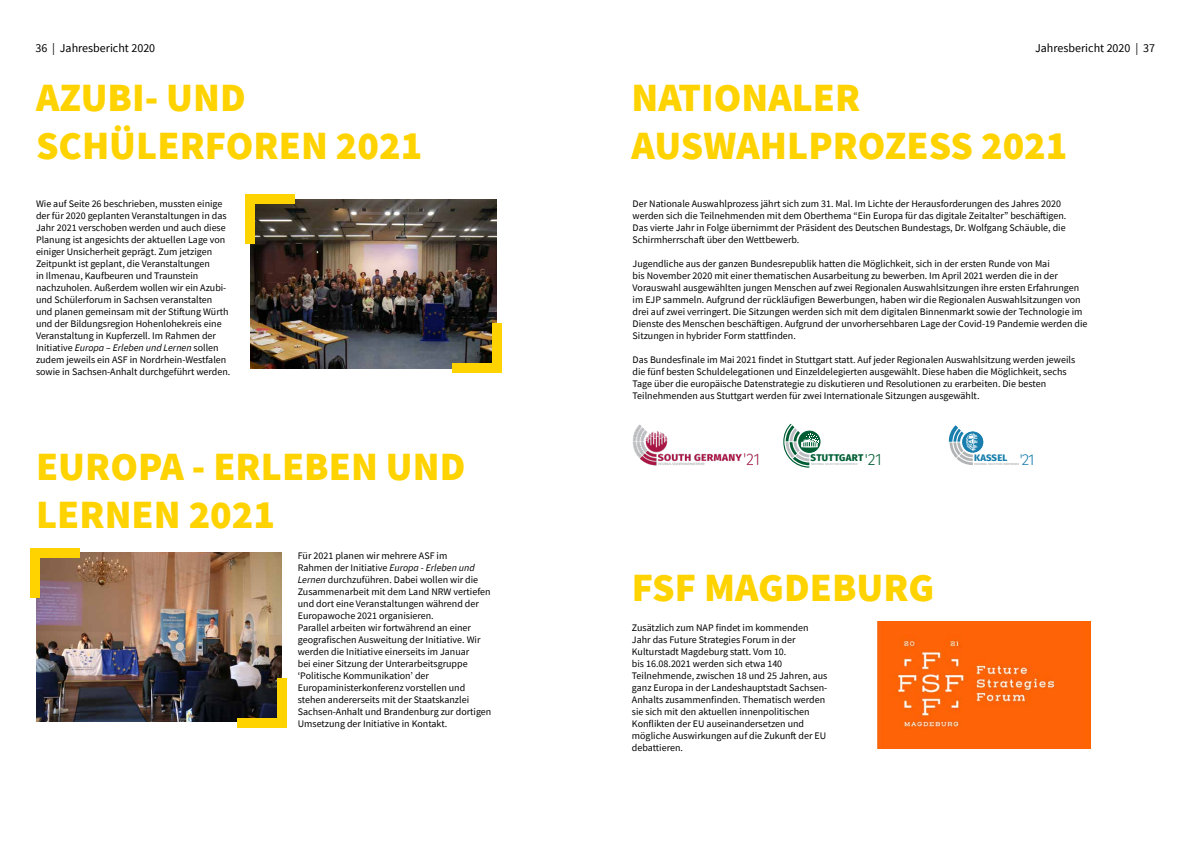
<style>
.page{position:relative;width:1191px;height:842px;background:#fff}
.page>*{position:absolute;margin:0;border:0;box-sizing:border-box;transform-origin:0 0}
.t1{font:900 40px/48px "Source Sans Pro";color:#ffd300}
.t2{font:300 15.6px "Fira Sans";color:#177ead}
.t3{font:12px "Source Sans Pro";color:#000}
.t4{font:10px/12px "Source Sans Pro";color:#000}
.t5{font:800 9.7px "Fira Sans";letter-spacing:.03em;color:#005e35}
.t6{font:800 9.5px "Fira Sans";letter-spacing:.03em;color:#177ead}
.t7{font:500 3px "Fira Sans";letter-spacing:-.02em;color:#bbbdc0;scale:1.04 1}
.t8{font:500 2.9px "Fira Sans";letter-spacing:-.03em;color:#b1b3b4;scale:1.04 1}
.s1{font-style:italic}
.s2{font-weight:300;font-size:15.8px}
.s3{font-weight:300;font-size:16.4px}
.s4{font-size:15.5px}
</style>
<div class="page">
<img style="left:250px;top:200px;width:246px;height:168px">
<img style="left:36px;top:553px;width:246px;height:168px">
<img style="left:877px;top:621px;width:213px;height:127px">
<img style="left:632px;top:424px;width:127px;height:42px">
<div style="left:798px;top:431px;width:22px;height:21px;border:1px solid #005e35;border-radius:50%"></div>
<svg style="left:783px;top:423px;width:36px;height:45px"></svg>
<div style="left:962px;top:431px;width:21px;height:21px;background:#177ead;border-radius:50%"></div>
<svg style="left:948px;top:425px;width:29px;height:40px"></svg>
<div style="left:245px;top:194px;width:50px;height:10px;background:#ffd300"></div>
<div style="left:245px;top:194px;width:10px;height:50px;background:#ffd300"></div>
<div style="left:452px;top:364px;width:50px;height:9px;background:#ffd300"></div>
<div style="left:492px;top:324px;width:10px;height:49px;background:#ffd300"></div>
<div style="left:31px;top:549px;width:49px;height:9px;background:#ffd300"></div>
<div style="left:31px;top:549px;width:9px;height:49px;background:#ffd300"></div>
<div style="left:238px;top:718px;width:49px;height:10px;background:#ffd300"></div>
<div style="left:278px;top:678px;width:9px;height:50px;background:#ffd300"></div>
<p class="t3" style="left:35px;top:41px;width:121px">36 | Jahresbericht 2020</p>
<p class="t3" style="left:1035px;top:41px;width:121px">Jahresbericht 2020 | 37</p>
<h1 class="t1" style="left:36px;top:73px;width:388px">AZUBI- UND<br>SCHÜLERFOREN 2021</h1>
<h1 class="t1" style="left:631px;top:73px;width:437px">NATIONALER<br>AUSWAHLPROZESS 2021</h1>
<p class="t4" style="left:36px;top:198px;width:196px">Wie auf Seite 26 beschrieben, mussten einige der für 2020 geplanten Veranstaltungen in das Jahr 2021 verschoben werden und auch diese Planung ist angesichts der aktuellen Lage von einiger Unsicherheit geprägt. Zum jetzigen Zeitpunkt ist geplant, die Veranstaltungen<br>in Ilmenau, Kaufbeuren und Traunstein nachzuholen. Außerdem wollen wir ein Azubi&shy;und Schülerforum in Sachsen veranstalten und planen gemeinsam mit der Stiftung Würth und der Bildungsregion Hohenlohekreis eine Veranstaltung in Kupferzell. Im Rahmen der Initiative <span class="s1">Europa – Erleben und Lernen</span> sollen zudem jeweils ein ASF in Nordrhein-Westfalen sowie in Sachsen-Anhalt durchgeführt werden.</p>
<h1 class="t1" style="left:36px;top:442px;width:431px">EUROPA - ERLEBEN UND<br>LERNEN 2021</h1>
<p class="t4" style="left:298px;top:549px;width:195px">Für 2021 planen wir mehrere ASF im<br>Rahmen der Initiative <span class="s1">Europa - Erleben und Lernen</span> durchzuführen. Dabei wollen wir die Zusammenarbeit mit dem Land NRW vertiefen und dort eine Veranstaltungen während der Europawoche 2021 organisieren.<br>Parallel arbeiten wir fortwährend an einer geografischen Ausweitung der Initiative. Wir werden die Initiative einerseits im Januar<br>bei einer Sitzung der Unterarbeitsgruppe ‘Politische Kommunikation’ der Europaministerkonferenz vorstellen und stehen andererseits mit der Staatskanzlei Sachsen-Anhalt und Brandenburg zur dortigen Umsetzung der Initiative in Kontakt.</p>
<p class="t4" style="left:632px;top:198px;width:435px">Der Nationale Auswahlprozess jährt sich zum 31. Mal. Im Lichte der Herausforderungen des Jahres 2020 werden sich die Teilnehmenden mit dem Oberthema “Ein Europa für das digitale Zeitalter” beschäftigen.<br>Das vierte Jahr in Folge übernimmt der Präsident des Deutschen Bundestags, Dr. Wolfgang Schäuble, die Schirmherrschaft über den Wettbewerb.</p>
<p class="t4" style="left:632px;top:258px;width:456px">Jugendliche aus der ganzen Bundesrepublik hatten die Möglichkeit, sich in der ersten Runde von Mai<br>bis November 2020 mit einer thematischen Ausarbeitung zu bewerben. Im April 2021 werden die in der Vorauswahl ausgewählten jungen Menschen auf zwei Regionalen Auswahlsitzungen ihre ersten Erfahrungen im EJP sammeln. Aufgrund der rückläufigen Bewerbungen, haben wir die Regionalen Auswahlsitzungen von drei auf zwei verringert. Die Sitzungen werden sich mit dem digitalen Binnenmarkt sowie der Technologie im Dienste des Menschen beschäftigen. Aufgrund der unvorhersehbaren Lage der Covid-19 Pandemie werden die Sitzungen in hybrider Form stattfinden.</p>
<p class="t4" style="left:632px;top:354px;width:444px">Das Bundesfinale im Mai 2021 findet in Stuttgart statt. Auf jeder Regionalen Auswahlsitzung werden jeweils die fünf besten Schuldelegationen und Einzeldelegierten ausgewählt. Diese haben die Möglichkeit, sechs Tage über die europäische Datenstrategie zu diskutieren und Resolutionen zu erarbeiten. Die besten Teilnehmenden aus Stuttgart werden für zwei Internationale Sitzungen ausgewählt.</p>
<p class="t5" style="left:810px;top:449px;width:73px">STUTTGART<span class="s2">'</span><span class="s3">21</span></p>
<p class="t6" style="left:974px;top:449px;width:35px">KASSEL</p>
<p class="t8" style="left:974px;top:462px;width:45px">REGIONAL SELECTION CONFERENCE</p>
<h2 class="t2" style="left:1019px;top:449px;width:16px"><span class="s4">'</span>21</h2>
<p class="t7" style="left:811px;top:462px;width:46px">NATIONAL SELECTION CONFERENCE</p>
<h1 class="t1" style="left:632px;top:563px;width:304px">FSF MAGDEBURG</h1>
<p class="t4" style="left:632px;top:622px;width:197px">Zusätzlich zum NAP findet im kommenden Jahr das Future Strategies Forum in der Kulturstadt Magdeburg statt. Vom 10.<br>bis 16.08.2021 werden sich etwa 140<br>Teilnehmende, zwischen 18 und 25 Jahren, aus ganz Europa in der Landeshauptstadt Sachsen-Anhalts zusammenfinden. Thematisch werden sie sich mit den aktuellen innenpolitischen Konflikten der EU auseinandersetzen und mögliche Auswirkungen auf die Zukunft der EU debattieren.</p>
</div>
